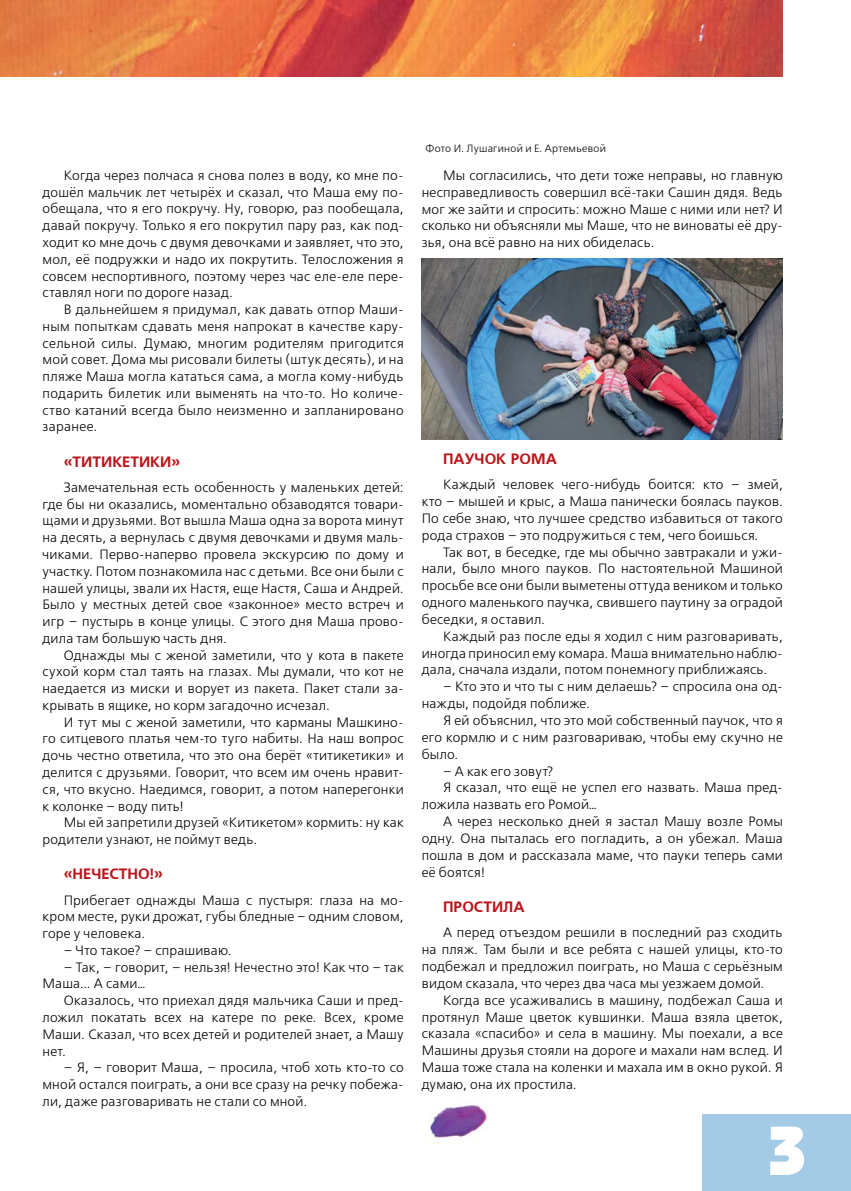
<style>
.page{position:relative;width:851px;height:1191px;background:#fff}
.page>*{position:absolute;margin:0;border:0;box-sizing:border-box;transform-origin:0 0}
.t1{font:800 69px "Bauhaus C";color:#fff}
.t2{font:700 15px "Free Set C";color:#ba141a}
.t3{font:13.5px/16.8px "Free Set C";letter-spacing:.015em;color:#000;text-align:justify}
.t4{font:10.5px "Free Set C";letter-spacing:.025em;color:#000}
</style>
<div class="page">
<div style="left:702px;top:1114px;width:148px;height:77px;background:#a4cbe6"></div>
<img style="left:0;top:0;width:782px;height:77px">
<img style="left:430px;top:1105px;width:58px;height:38px">
<img style="left:421px;top:258px;width:361px;height:181px">
<p class="t3" style="left:43px;top:167px;width:362px;text-indent:21px">Когда через полчаса я снова полез в воду, ко мне по&shy;дошёл мальчик лет четырёх и сказал, что Маша ему по&shy;обещала, что я его покручу. Ну, говорю, раз пообещала, давай покручу. Только я его покрутил пару раз, как под&shy;ходит ко мне дочь с двумя девочками и заявляет, что это, мол, её подружки и надо их покрутить. Телосложения я совсем неспортивного, поэтому через час еле-еле пере&shy;ставлял ноги по дороге назад.</p>
<p class="t3" style="left:43px;top:302px;width:362px;text-indent:21px">В дальнейшем я придумал, как давать отпор Маши&shy;ным попыткам сдавать меня напрокат в качестве кару&shy;сельной силы. Думаю, многим родителям пригодится мой совет. Дома мы рисовали билеты (штук десять), и на пляже Маша могла кататься сама, а могла кому-нибудь подарить билетик или выменять на что-то. Но количе&shy;ство катаний всегда было неизменно и запланировано заранее.</p>
<p class="t2" style="left:64px;top:453px;width:118px">«ТИТИКЕТИКИ»</p>
<p class="t3" style="left:43px;top:479px;width:362px;text-indent:21px">Замечательная есть особенность у маленьких детей: где бы ни оказались, моментально обзаводятся товари&shy;щами и друзьями. Вот вышла Маша одна за ворота минут на десять, а вернулась с двумя девочками и двумя маль&shy;чиками. Перво-наперво провела экскурсию по дому и участку. Потом познакомила нас с детьми. Все они были с нашей улицы, звали их Настя, еще Настя, Саша и Андрей.<br>Было у местных детей свое «законное» место встреч и игр – пустырь в конце улицы. С этого дня Маша прово&shy;дила там большую часть дня.</p>
<p class="t3" style="left:43px;top:647px;width:362px;text-indent:21px">Однажды мы с женой заметили, что у кота в пакете сухой корм стал таять на глазах. Мы думали, что кот не наедается из миски и ворует из пакета. Пакет стали за&shy;крывать в ящике, но корм загадочно исчезал.</p>
<p class="t3" style="left:43px;top:714px;width:362px;text-indent:21px">И тут мы с женой заметили, что карманы Машкино&shy;го ситцевого платья чем-то туго набиты. На наш вопрос дочь честно ответила, что это она берёт «титикетики» и делится с друзьями. Говорит, что всем им очень нравит&shy;ся, что вкусно. Наедимся, говорит, а потом наперегонки к колонке – воду пить!</p>
<p class="t3" style="left:43px;top:815px;width:362px;text-indent:21px">Мы ей запретили друзей «Китикетом» кормить: ну как родители узнают, не поймут ведь.</p>
<p class="t2" style="left:64px;top:865px;width:101px">«НЕЧЕСТНО!»</p>
<p class="t3" style="left:43px;top:892px;width:362px;text-indent:21px">Прибегает однажды Маша с пустыря: глаза на мо&shy;кром месте, руки дрожат, губы бледные – одним словом, горе у человека.</p>
<p class="t3" style="left:64px;top:942px;width:169px">– Что такое? – спрашиваю.</p>
<p class="t3" style="left:43px;top:959px;width:362px;text-indent:21px">– Так, – говорит, – нельзя! Нечестно это! Как что – так<br>Маша... А сами…</p>
<p class="t3" style="left:43px;top:992px;width:362px;text-indent:21px">Оказалось, что приехал дядя мальчика Саши и пред&shy;ложил покатать всех на катере по реке. Всех, кроме Маши. Сказал, что всех детей и родителей знает, а Машу нет.</p>
<p class="t3" style="left:43px;top:1060px;width:362px;text-indent:21px">– Я, – говорит Маша, – просила, чтоб хоть кто-то со мной остался поиграть, а они все сразу на речку побежа&shy;ли, даже разговаривать не стали со мной.</p>
<p class="t4" style="left:425px;top:143px;width:182px">Фото И. Лушагиной и Е. Артемьевой</p>
<p class="t3" style="left:421px;top:167px;width:362px;text-indent:21px">Мы согласились, что дети тоже неправы, но главную несправедливость совершил всё-таки Сашин дядя. Ведь мог же зайти и спросить: можно Маше с ними или нет? И сколько ни объясняли мы Маше, что не виноваты её дру&shy;зья, она всё равно на них обиделась.</p>
<p class="t2" style="left:443px;top:450px;width:115px">ПАУЧОК РОМА</p>
<p class="t3" style="left:421px;top:476px;width:362px;text-indent:21px">Каждый человек чего-нибудь боится: кто – змей, кто – мышей и крыс, а Маша панически боялась пауков.<br>По себе знаю, что лучшее средство избавиться от такого рода страхов – это подружиться с тем, чего боишься.</p>
<p class="t3" style="left:421px;top:544px;width:362px;text-indent:21px">Так вот, в беседке, где мы обычно завтракали и ужи&shy;нали, было много пауков. По настоятельной Машиной просьбе все они были выметены оттуда веником и только одного маленького паучка, свившего паутину за оградой беседки, я оставил.</p>
<p class="t3" style="left:421px;top:628px;width:362px;text-indent:21px">Каждый раз после еды я ходил с ним разговаривать, иногда приносил ему комара. Маша внимательно наблю&shy;дала, сначала издали, потом понемногу приближаясь.</p>
<p class="t3" style="left:421px;top:679px;width:362px;text-indent:21px">– Кто это и что ты с ним делаешь? – спросила она од&shy;нажды, подойдя поближе.</p>
<p class="t3" style="left:421px;top:712px;width:362px;text-indent:21px">Я ей объяснил, что это мой собственный паучок, что я его кормлю и с ним разговариваю, чтобы ему скучно не было.</p>
<p class="t3" style="left:443px;top:763px;width:112px">– А как его зовут?</p>
<p class="t3" style="left:443px;top:780px;width:341px">Я сказал, что ещё не успел его назвать. Маша пред-</p>
<p class="t3" style="left:421px;top:797px;width:176px">ложила назвать его Ромой…</p>
<p class="t3" style="left:443px;top:813px;width:341px">А через несколько дней я застал Машу возле Ромы</p>
<p class="t3" style="left:421px;top:830px;width:362px">одну. Она пыталась его погладить, а он убежал. Маша</p>
<p class="t3" style="left:421px;top:847px;width:362px">пошла в дом и рассказала маме, что пауки теперь сами</p>
<p class="t3" style="left:421px;top:864px;width:65px">её боятся!</p>
<p class="t2" style="left:443px;top:898px;width:83px">ПРОСТИЛА</p>
<p class="t3" style="left:421px;top:925px;width:362px;text-indent:21px">А перед отъездом решили в последний раз сходить на пляж. Там были и все ребята с нашей улицы, кто-то подбежал и предложил поиграть, но Маша с серьёзным видом сказала, что через два часа мы уезжаем домой.</p>
<p class="t3" style="left:421px;top:992px;width:362px;text-indent:21px">Когда все усаживались в машину, подбежал Саша и протянул Маше цветок кувшинки. Маша взяла цветок, сказала «спасибо» и села в машину. Мы поехали, а все Машины друзья стояли на дороге и махали нам вслед. И Маша тоже стала на коленки и махала им в окно рукой. Я думаю, она их простила.</p>
<h1 class="t1" style="left:766px;top:1109px;width:44px">3</h1>
</div>
